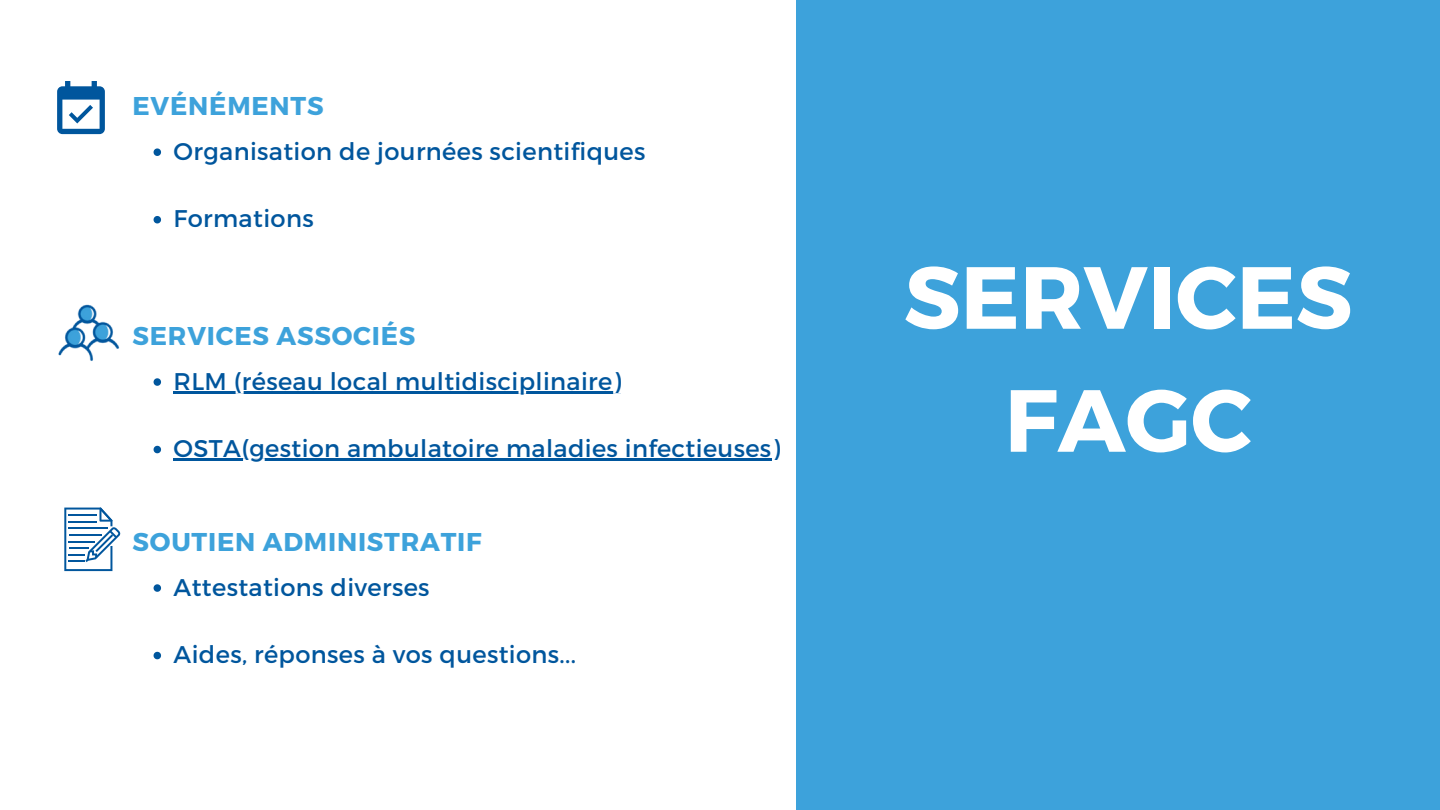
<style>
.page{position:relative;width:1440px;height:810px;background:#fff}
.page>*{position:absolute;margin:0;border:0;box-sizing:border-box;transform-origin:0 0}
.t1{font:700 88px/123px "Montserrat";color:#fff;text-align:center}
.t2{font:700 25.7px "Montserrat";letter-spacing:.03em;color:#3da2db}
.t3{font:24.1px "Montserrat";letter-spacing:.015em;color:#00569d}
</style>
<div class="page">
<div style="left:796px;top:0;width:644px;height:810px;background:#3da2db"></div>
<svg style="left:57px;top:81px;width:48px;height:53px"></svg>
<img style="left:58px;top:304px;width:30px;height:52px">
<svg style="left:64px;top:507px;width:56px;height:64px"></svg>
<svg style="left:154px;top:148px;width:7px;height:8px"></svg>
<svg style="left:154px;top:216px;width:7px;height:7px"></svg>
<svg style="left:88px;top:304px;width:89px;height:90px"></svg>
<hr style="left:174px;top:391px;width:447px;height:2px;background:#00569d">
<svg style="left:154px;top:446px;width:7px;height:7px"></svg>
<hr style="left:174px;top:459px;width:598px;height:2px;background:#00569d">
<svg style="left:154px;top:584px;width:7px;height:8px"></svg>
<svg style="left:154px;top:652px;width:7px;height:7px"></svg>
<p class="t2" style="left:133px;top:89px;width:193px">EVÉNÉMENTS</p>
<p class="t3" style="left:174px;top:135px;width:473px">Organisation de journées scientifiques</p>
<h2 class="t3" style="left:174px;top:203px;width:142px">Formations</h2>
<p class="t2" style="left:133px;top:319px;width:284px">SERVICES ASSOCIÉS</p>
<p class="t3" style="left:174px;top:365px;width:449px">RLM (réseau local multidisciplinaire)</p>
<p class="t3" style="left:174px;top:433px;width:608px">OSTA(gestion ambulatoire maladies infectieuses)</p>
<h3 class="t2" style="left:133px;top:525px;width:351px">SOUTIEN ADMINISTRATIF</h3>
<p class="t3" style="left:174px;top:571px;width:258px">Attestations diverses</p>
<p class="t3" style="left:174px;top:639px;width:404px">Aides, réponses à vos questions...</p>
<p class="t1" style="left:904px;top:232px;width:450px">SERVICES<br>FAGC</p>
</div>
